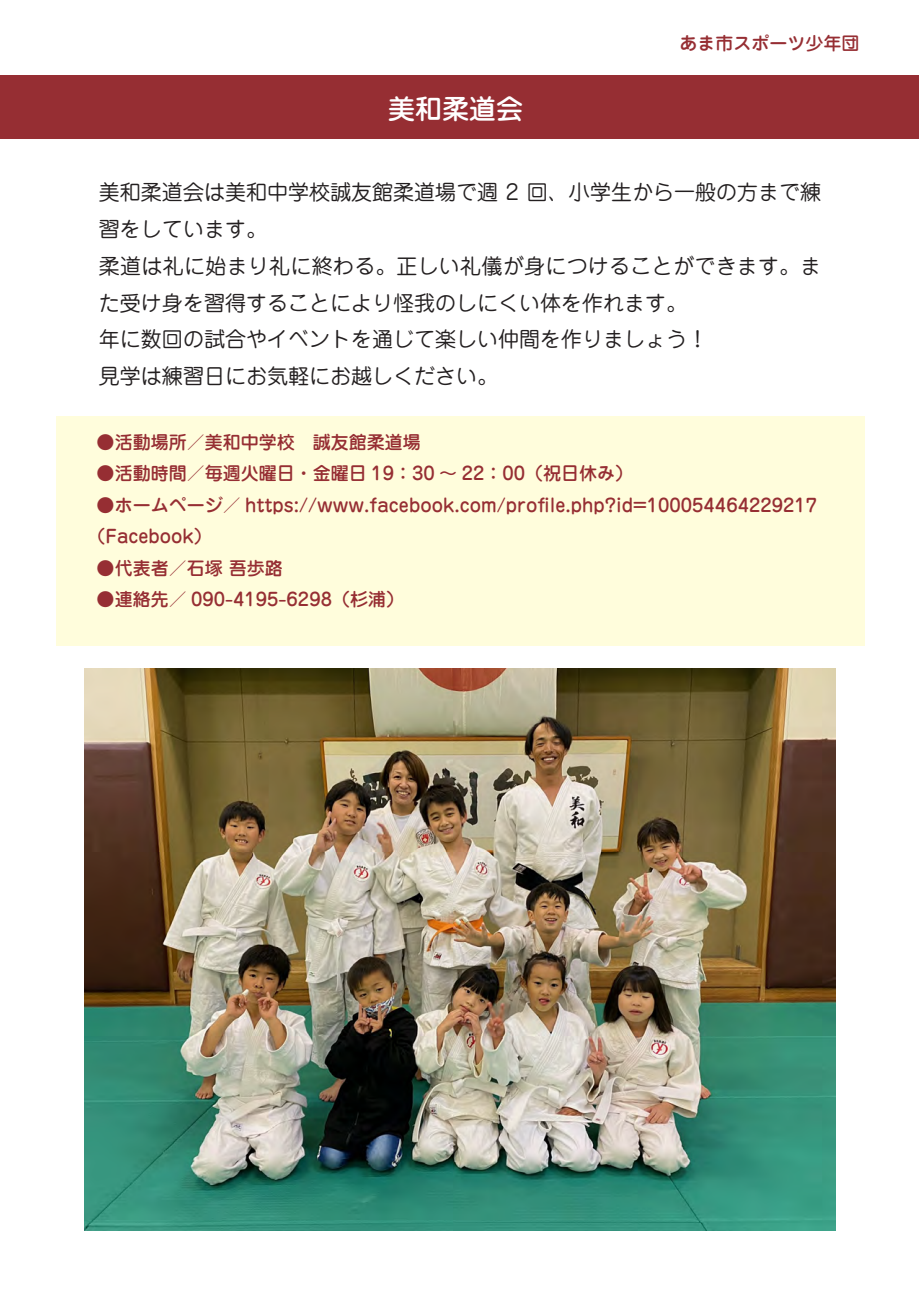
<style>
.page{position:relative;width:919px;height:1289px;background:#fff}
.page>*{position:absolute;margin:0;border:0;box-sizing:border-box;transform-origin:0 0}
.t1{font:500 27px "Jun 34 Pro";color:#fff}
.t2{font:21px/36.8px "Jun 201 Pro";color:#231f20}
.t3{font:500 18px/31.5px "Jun 34 Pro";color:#962e33}
</style>
<div class="page">
<div style="left:56px;top:416px;width:808px;height:229px;background:#fffddc"></div>
<div style="left:0;top:76px;width:918px;height:63px;background:#962e33"></div>
<img style="left:85px;top:668px;width:750px;height:562px">
<h1 class="t1" style="left:388px;top:88px;width:136px">美和柔道会</h1>
<p class="t3" style="left:679px;top:26px;width:182px">あま市スポーツ少年団</p>
<p class="t2" style="left:99px;top:172px;width:723px">美和柔道会は美和中学校誠友館柔道場で週 2 回、小学生から一般の方まで練習をしています。<br>柔道は礼に始まり礼に終わる。正しい礼儀が身につけることができます。また受け身を習得することにより怪我のしにくい体を作れます。<br>年に数回の試合やイベントを通じて楽しい仲間を作りましょう！<br>見学は練習日にお気軽にお越しください。</p>
<p class="t3" style="left:97px;top:424px;width:325px">●活動場所／美和中学校　誠友館柔道場</p>
<p class="t3" style="left:97px;top:455px;width:538px">●活動時間／毎週火曜日・金曜日 19：30 ～ 22：00（祝日休み）</p>
<p class="t3" style="left:88px;top:487px;width:731px;text-indent:9px">●ホームページ／ https://www.facebook.com/profile.php?id=100054464229217（Facebook）</p>
<p class="t3" style="left:97px;top:550px;width:187px">●代表者／石塚 吾歩路</p>
<p class="t3" style="left:97px;top:581px;width:309px">●連絡先／ 090-4195-6298（杉浦）</p>
</div>
